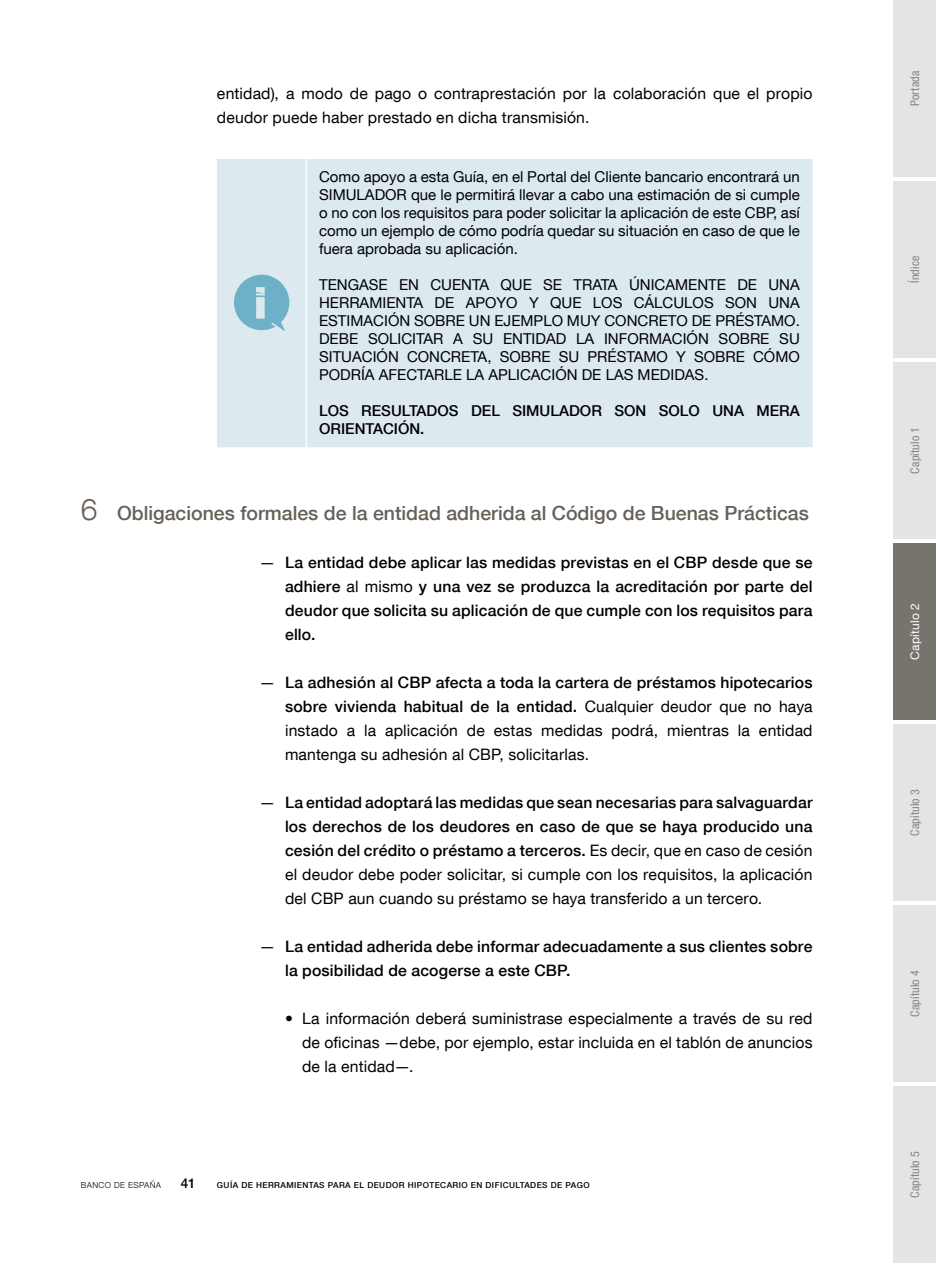
<style>
.page{position:relative;width:936px;height:1263px;background:#fff}
.page>*{position:absolute;margin:0;border:0;box-sizing:border-box;transform-origin:0 0}
.Ladillo_1{font:500 19.5px "Bd E Neue Helvetica";color:#676058}
.Texto_viñeta_apartad{font:500 15.75px/24px "Bd E Neue Helvetica";letter-spacing:.01em;color:#000;text-align:justify}
.Texto_viñeta_apartad-2{font:15.75px/24px "Bd E Neue Helvetica";letter-spacing:.01em;color:#000;text-align:justify}
.Texto_capítulo{font:15.75px/24px "Bd E Neue Helvetica";letter-spacing:.01em;color:#000}
.Información_texto{font:15px/18px "Bd E Neue Helvetica";color:#000;text-align:justify}
.Información_texto-2{font:500 15px/18px "Bd E Neue Helvetica";color:#000}
.t1{font:500 13.5px "Bd E Neue Helvetica";color:#000}
.t2{font:condensed 12px "Bd E Neue Helvetica";letter-spacing:.015em;color:#86837e}
.t3{font:12px "Bd E Neue Helvetica";letter-spacing:.02em;color:#fff}
.t4{font:500 8.25px "Bd E Neue Helvetica";letter-spacing:.05em;color:#000}
.t5{font:300 8.25px "Bd E Neue Helvetica";letter-spacing:.05em;color:#000}
.s1{font-weight:300;font-size:30px}
.s2{font-weight:400}
.s3{font-weight:500}
</style>
<div class="page">
<div style="left:217px;top:159px;width:595px;height:288px;background:#dce9ef"></div>
<svg style="left:305px;top:159px;width:2px;height:6px"></svg>
<hr style="left:305px;top:165px;width:2px;height:276px;background:#fff">
<svg style="left:305px;top:441px;width:2px;height:6px"></svg>
<svg style="left:234px;top:275px;width:55px;height:56px;background:#8dc0d3"></svg>
<div style="left:893px;top:0;width:42px;height:177px;background:#e3e4e4"></div>
<div style="left:893px;top:181px;width:42px;height:177px;background:#e3e4e4"></div>
<div style="left:893px;top:362px;width:42px;height:177px;background:#e3e4e4"></div>
<div style="left:893px;top:543px;width:42px;height:177px;background:#77736d"></div>
<div style="left:893px;top:724px;width:42px;height:177px;background:#e3e4e4"></div>
<div style="left:893px;top:905px;width:42px;height:177px;background:#e3e4e4"></div>
<div style="left:893px;top:1086px;width:42px;height:177px;background:#e3e4e4"></div>
<p class="Texto_capítulo" style="left:217px;top:81px;width:597px">entidad), a modo de pago o contraprestación por la colaboración que el propio deudor puede haber prestado en dicha transmisión.</p>
<p class="Información_texto" style="left:319px;top:168px;width:482px">Como apoyo a esta Guía, en el Portal del Cliente bancario encontrará un SIMULADOR que le permitirá llevar a cabo una estimación de si cumple o no con los requisitos para poder solicitar la aplicación de este CBP, así como un ejemplo de cómo podría quedar su situación en caso de que le fuera aprobada su aplicación.</p>
<p class="Información_texto" style="left:319px;top:276px;width:482px">TENGASE EN CUENTA QUE SE TRATA ÚNICAMENTE DE UNA HERRAMIENTA DE APOYO Y QUE LOS CÁLCULOS SON UNA ESTIMACIÓN SOBRE UN EJEMPLO MUY CONCRETO DE PRÉSTAMO.<br>DEBE SOLICITAR A SU ENTIDAD LA INFORMACIÓN SOBRE SU SITUACIÓN CONCRETA, SOBRE SU PRÉSTAMO Y SOBRE CÓMO PODRÍA AFECTARLE LA APLICACIÓN DE LAS MEDIDAS.</p>
<p class="Información_texto-2" style="left:319px;top:402px;width:482px">LOS RESULTADOS DEL SIMULADOR SON SOLO UNA MERA<br>ORIENTACIÓN.</p>
<h4 class="Ladillo_1" style="left:81px;top:501px;width:729px"><span class="s1">6</span> Obligaciones formales de la entidad adherida al Código de Buenas Prácticas</h4>
<p class="Texto_viñeta_apartad" style="left:285px;top:550px;width:529px;text-indent:-26px"><span class="s2">—</span> La entidad debe aplicar las medidas previstas en el CBP desde que se adhiere <span class="s2">al mismo</span> y una vez se produzca la acreditación por parte del deudor que solicita su aplicación de que cumple con los requisitos para ello.</p>
<p class="Texto_viñeta_apartad-2" style="left:285px;top:670px;width:529px;text-indent:-26px">— <span class="s3">La adhesión al CBP afecta a toda la cartera de préstamos hipotecarios sobre vivienda habitual de la entidad.</span> Cualquier deudor que no haya instado a la aplicación de estas medidas podrá, mientras la entidad mantenga su adhesión al CBP, solicitarlas.</p>
<p class="Texto_viñeta_apartad" style="left:285px;top:790px;width:529px;text-indent:-26px"><span class="s2">—</span> La entidad adoptará las medidas que sean necesarias para salvaguardar los derechos de los deudores en caso de que se haya producido una cesión del crédito o préstamo a terceros. <span class="s2">Es decir, que en caso de cesión el deudor debe poder solicitar, si cumple con los requisitos, la aplicación del CBP aun cuando su préstamo se haya transferido a un tercero.</span></p>
<p class="Texto_viñeta_apartad" style="left:285px;top:934px;width:529px;text-indent:-26px"><span class="s2">—</span> La entidad adherida debe informar adecuadamente a sus clientes sobre la posibilidad de acogerse a este CBP.</p>
<p class="Texto_viñeta_apartad-2" style="left:302px;top:1006px;width:512px;text-indent:-17px">• La información deberá suministrase especialmente a través de su red de oficinas —debe, por ejemplo, estar incluida en el tablón de anuncios de la entidad—.</p>
<p class="t5" style="left:81px;top:1180px;width:82px">BANCO DE ESPAÑA</p>
<p class="t1" style="left:181px;top:1175px;width:16px">41</p>
<p class="t4" style="left:217px;top:1180px;width:374px">GUÍA DE HERRAMIENTAS PARA EL DEUDOR HIPOTECARIO EN DIFICULTADES DE PAGO</p>
<p class="t2" style="left:907px;top:106px;width:37px;rotate:-90deg">Portada</p>
<p class="t2" style="left:907px;top:283px;width:29px;rotate:-90deg">Índice</p>
<p class="t2" style="left:907px;top:474px;width:48px;rotate:-90deg">Capítulo 1</p>
<p class="t3" style="left:907px;top:660px;width:58px;rotate:-90deg">Capítulo 2</p>
<p class="t2" style="left:907px;top:836px;width:48px;rotate:-90deg">Capítulo 3</p>
<p class="t2" style="left:907px;top:1017px;width:48px;rotate:-90deg">Capítulo 4</p>
<p class="t2" style="left:907px;top:1198px;width:48px;rotate:-90deg">Capítulo 5</p>
</div>
